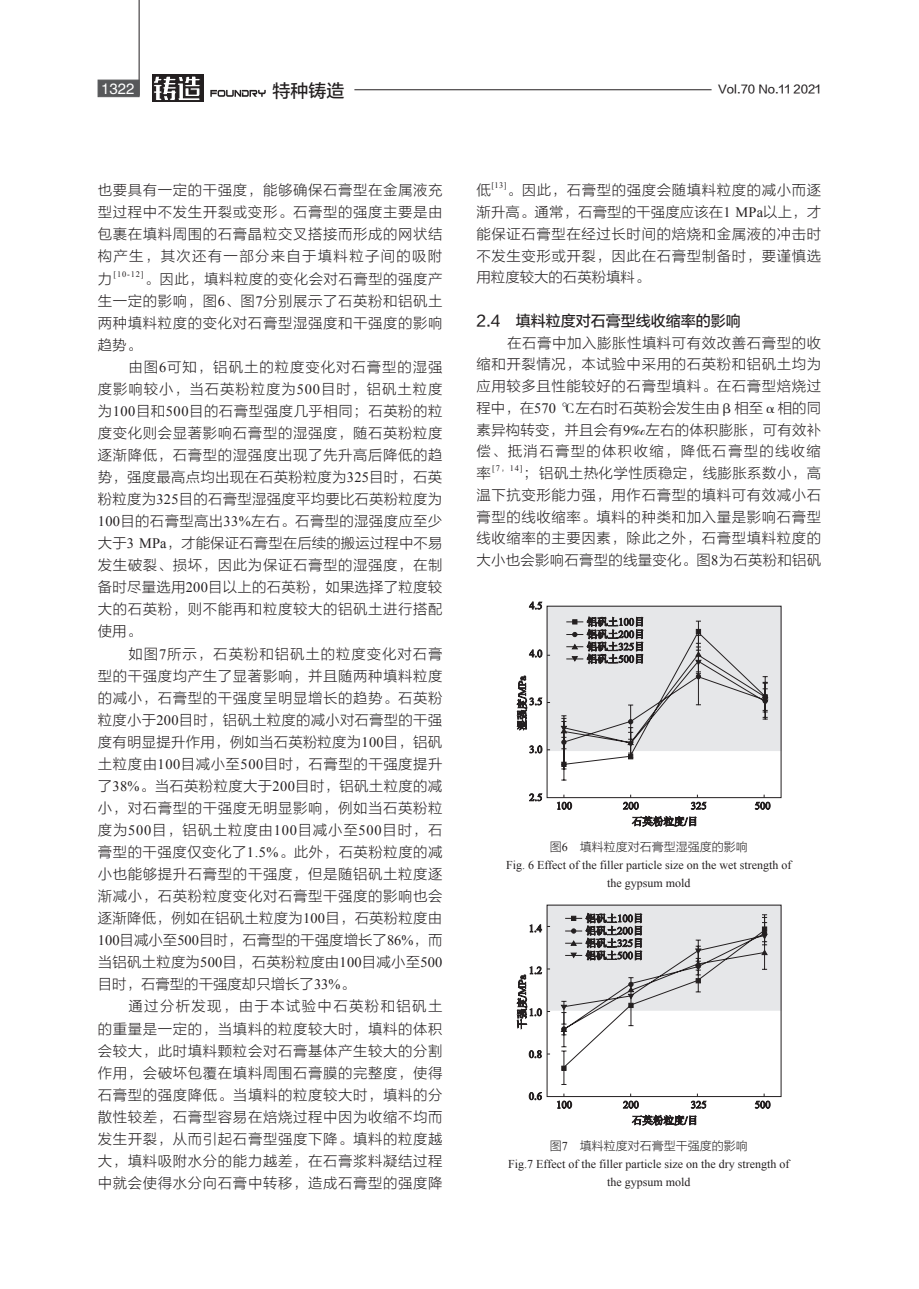
<style>
.page{position:relative;width:919px;height:1289px;background:#fff}
.page>*{position:absolute;margin:0;border:0;box-sizing:border-box;transform-origin:0 0}
.t1{font:18px "FZLTZHUNHJW GB1 0";color:#231f20}
.t2{font:15px "FZLTZHUNHJW GB1 0";color:#231f20}
.t3{font:15px "FZHTJW GB1 0";color:#fff}
.t4{font:14.4px/21.8px "FZLTKHK GBK1 0";letter-spacing:.04em;color:#231f20;text-align:justify}
.t5{font:14.4px "FZLTKHK GBK1 0";letter-spacing:.015em;color:#231f20}
.t6{font:14.4px "FZLTKHK GBK1 0";letter-spacing:.065em;color:#231f20}
.t7{font:14.4px "FZLTKHK GBK1 0";letter-spacing:.005em;color:#231f20}
.t8{font:14.4px "FZLTKHK GBK1 0";letter-spacing:.01em;color:#231f20}
.t9{font:14.4px "FZLTKHK GBK1 0";letter-spacing:.06em;color:#231f20}
.t10{font:14.4px "FZLTKHK GBK1 0";letter-spacing:.095em;color:#231f20}
.t11{font:14.4px "FZLTKHK GBK1 0";color:#231f20}
.t12{font:12px/18px "Times New Roman";color:#231f20;text-align:center}
.t13{font:11.25px "FZLTZHUNHJW GB1 0";color:#231f20}
.t14{font:8.4px "Times New Roman";letter-spacing:.095em;color:#231f20}
.s1{font-family:"Times New Roman"}
.s2{font-family:"FZSSJW GB1 0"}
.s3{font-family:"FZLTKHK GBK1 0"}
</style>
<div class="page">
<hr style="left:139px;top:0;width:1px;height:96px;background:#231f20">
<hr style="left:354px;top:89px;width:357px;height:1px;background:#231f20">
<div style="left:98px;top:80px;width:41px;height:17px;background:#57585a"></div>
<svg style="left:210px;top:90px;width:56px;height:7px"></svg>
<div style="left:152px;top:75px;width:52px;height:27px;background:#231f20"></div>
<svg style="left:153px;top:76px;width:47px;height:24px"></svg>
<div style="left:546px;top:605px;width:235px;height:146px;background:#e6e7e9"></div>
<div style="left:546px;top:605px;width:235px;height:193px;border:1px solid #231f20"></div>
<svg style="left:755px;top:794px;width:15px;height:15px"></svg>
<svg style="left:623px;top:794px;width:83px;height:32px"></svg>
<svg style="left:557px;top:794px;width:14px;height:15px"></svg>
<svg style="left:517px;top:602px;width:33px;height:199px"></svg>
<hr style="left:563px;top:721px;width:1px;height:59px;background:#231f20">
<svg style="left:560px;top:616px;width:209px;height:153px"></svg>
<div style="left:546px;top:904px;width:235px;height:106px;background:#e6e7e9"></div>
<svg style="left:755px;top:1093px;width:15px;height:15px"></svg>
<svg style="left:623px;top:1093px;width:83px;height:32px"></svg>
<svg style="left:557px;top:1093px;width:14px;height:15px"></svg>
<svg style="left:517px;top:924px;width:24px;height:175px"></svg>
<hr style="left:563px;top:1051px;width:1px;height:33px;background:#231f20">
<svg style="left:560px;top:905px;width:208px;height:165px"></svg>
<p class="t3" style="left:101px;top:80px;width:35px">1322</p>
<p class="t1" style="left:272px;top:81px;width:73px">特种铸造</p>
<p class="t13" style="left:718px;top:83px;width:104px">Vol.70 No.11 2021</p>
<p class="t4" style="left:98px;top:180px;width:346px">也要具有一定的干强度，能够确保石膏型在金属液充型过程中不发生开裂或变形。石膏型的强度主要是由包裹在填料周围的石膏晶粒交叉搭接而形成的网状结构产生，其次还有一部分来自于填料粒子间的吸附力</p>
<p class="t14" style="left:114px;top:268px;width:32px">[10-12]</p>
<p class="t4" style="left:144px;top:268px;width:299px">。因此，填料粒度的变化会对石膏型的强度产</p>
<p class="t4" style="left:98px;top:290px;width:346px">生一定的影响，图<span class="s1">6</span>、图<span class="s1">7</span>分别展示了石英粉和铝矾土</p>
<p class="t4" style="left:98px;top:312px;width:346px">两种填料粒度的变化对石膏型湿强度和干强度的影响</p>
<p class="t4" style="left:98px;top:334px;width:45px">趋势。</p>
<p class="t6" style="left:128px;top:359px;width:315px">由图<span class="s1">6</span>可知，铝矾土的粒度变化对石膏型的湿强</p>
<p class="t9" style="left:98px;top:381px;width:346px">度影响较小，当石英粉粒度为<span class="s1">500</span>目时，铝矾土粒度</p>
<p class="t4" style="left:98px;top:400px;width:346px">为<span class="s1">100</span>目和<span class="s1">500</span>目的石膏型强度几乎相同；石英粉的粒</p>
<p class="t4" style="left:98px;top:422px;width:346px">度变化则会显著影响石膏型的湿强度，随石英粉粒度</p>
<p class="t4" style="left:98px;top:444px;width:346px">逐渐降低，石膏型的湿强度出现了先升高后降低的趋</p>
<p class="t5" style="left:98px;top:469px;width:346px">势，强度最高点均出现在石英粉粒度为<span class="s1">325</span>目时，石英</p>
<p class="t5" style="left:98px;top:491px;width:346px">粉粒度为<span class="s1">325</span>目的石膏型湿强度平均要比石英粉粒度为</p>
<p class="t4" style="left:98px;top:510px;width:346px"><span class="s1">100</span>目的石膏型高出<span class="s1">33%</span>左右。石膏型的湿强度应至少</p>
<p class="t8" style="left:98px;top:535px;width:346px">大于<span class="s1">3 MPa</span>，才能保证石膏型在后续的搬运过程中不易</p>
<p class="t4" style="left:98px;top:555px;width:346px">发生破裂、损坏，因此为保证石膏型的湿强度，在制</p>
<p class="t5" style="left:98px;top:579px;width:346px">备时尽量选用<span class="s1">200</span>目以上的石英粉，如果选择了粒度较</p>
<p class="t4" style="left:98px;top:599px;width:346px">大的石英粉，则不能再和粒度较大的铝矾土进行搭配</p>
<p class="t4" style="left:98px;top:621px;width:45px">使用。</p>
<p class="t6" style="left:128px;top:645px;width:315px">如图<span class="s1">7</span>所示，石英粉和铝矾土的粒度变化对石膏</p>
<p class="t4" style="left:98px;top:665px;width:346px">型的干强度均产生了显著影响，并且随两种填料粒度</p>
<p class="t4" style="left:98px;top:687px;width:346px">的减小，石膏型的干强度呈明显增长的趋势。石英粉</p>
<p class="t5" style="left:98px;top:712px;width:346px">粒度小于<span class="s1">200</span>目时，铝矾土粒度的减小对石膏型的干强</p>
<p class="t5" style="left:98px;top:734px;width:346px">度有明显提升作用，例如当石英粉粒度为<span class="s1">100</span>目，铝矾</p>
<p class="t4" style="left:98px;top:753px;width:346px">土粒度由<span class="s1">100</span>目减小至<span class="s1">500</span>目时，石膏型的干强度提升</p>
<p class="t4" style="left:98px;top:775px;width:346px">了<span class="s1">38%</span>。当石英粉粒度大于<span class="s1">200</span>目时，铝矾土粒度的减</p>
<p class="t4" style="left:98px;top:797px;width:346px">小，对石膏型的干强度无明显影响，例如当石英粉粒</p>
<p class="t4" style="left:98px;top:819px;width:346px">度为<span class="s1">500</span>目，铝矾土粒度由<span class="s1">100</span>目减小至<span class="s1">500</span>目时，石</p>
<p class="t4" style="left:98px;top:841px;width:346px">膏型的干强度仅变化了<span class="s1">1.5%</span>。此外，石英粉粒度的减</p>
<p class="t4" style="left:98px;top:863px;width:346px">小也能够提升石膏型的干强度，但是随铝矾土粒度逐</p>
<p class="t4" style="left:98px;top:885px;width:346px">渐减小，石英粉粒度变化对石膏型干强度的影响也会</p>
<p class="t5" style="left:98px;top:910px;width:346px">逐渐降低，例如在铝矾土粒度为<span class="s1">100</span>目，石英粉粒度由</p>
<p class="t7" style="left:98px;top:932px;width:346px"><span class="s1">100</span>目减小至<span class="s1">500</span>目时，石膏型的干强度增长了<span class="s1">86%</span>，而</p>
<p class="t5" style="left:98px;top:954px;width:346px">当铝矾土粒度为<span class="s1">500</span>目，石英粉粒度由<span class="s1">100</span>目减小至<span class="s1">500</span></p>
<p class="t11" style="left:98px;top:976px;width:258px">目时，石膏型的干强度却只增长了<span class="s1">33%</span>。</p>
<p class="t10" style="left:128px;top:998px;width:315px">通过分析发现，由于本试验中石英粉和铝矾土</p>
<p class="t4" style="left:98px;top:1018px;width:346px">的重量是一定的，当填料的粒度较大时，填料的体积</p>
<p class="t4" style="left:98px;top:1040px;width:346px">会较大，此时填料颗粒会对石膏基体产生较大的分割</p>
<p class="t4" style="left:98px;top:1062px;width:346px">作用，会破坏包覆在填料周围石膏膜的完整度，使得</p>
<p class="t4" style="left:98px;top:1084px;width:346px">石膏型的强度降低。当填料的粒度较大时，填料的分</p>
<p class="t4" style="left:98px;top:1106px;width:346px">散性较差，石膏型容易在焙烧过程中因为收缩不均而</p>
<p class="t4" style="left:98px;top:1128px;width:346px">发生开裂，从而引起石膏型强度下降。填料的粒度越</p>
<p class="t4" style="left:98px;top:1150px;width:346px">大，填料吸附水分的能力越差，在石膏浆料凝结过程</p>
<p class="t4" style="left:98px;top:1172px;width:346px">中就会使得水分向石膏中转移，造成石膏型的强度降</p>
<p class="t4" style="left:476px;top:180px;width:16px">低</p>
<p class="t14" style="left:491px;top:180px;width:17px">[13]</p>
<p class="t4" style="left:476px;top:180px;width:346px;text-indent:30px">。因此，石膏型的强度会随填料粒度的减小而逐渐升高。通常，石膏型的干强度应该在<span class="s1">1 MPa</span>以上，才能保证石膏型在经过长时间的焙烧和金属液的冲击时不发生变形或开裂，因此在石膏型制备时，要谨慎选用粒度较大的石英粉填料。</p>
<p class="t2" style="left:476px;top:313px;width:266px">2.4　填料粒度对石膏型线收缩率的影响</p>
<p class="t4" style="left:476px;top:332px;width:346px;text-indent:31px">在石膏中加入膨胀性填料可有效改善石膏型的收缩和开裂情况，本试验中采用的石英粉和铝矾土均为应用较多且性能较好的石膏型填料。在石膏型焙烧过程中，在<span class="s1">570</span> <span class="s2">℃</span>左右时石英粉会发生由<span class="s2">β</span>相至<span class="s2">α</span>相的同素异构转变，并且会有<span class="s1">9</span><span class="s2">‰</span>左右的体积膨胀，可有效补偿、抵消石膏型的体积收缩，降低石膏型的线收缩率</p>
<p class="t14" style="left:492px;top:463px;width:32px">[7<span class="s3">，</span>14]</p>
<p class="t4" style="left:476px;top:462px;width:346px;text-indent:47px">；铝矾土热化学性质稳定，线膨胀系数小，高温下抗变形能力强，用作石膏型的填料可有效减小石膏型的线收缩率。填料的种类和加入量是影响石膏型线收缩率的主要因素，除此之外，石膏型填料粒度的大小也会影响石膏型的线量变化。图<span class="s1">8</span>为石英粉和铝矾</p>
<p class="t12" style="left:506px;top:837px;width:287px"><span class="s3">图</span>6<span class="s3">　填料粒度对石膏型湿强度的影响<br></span>Fig. 6 Effect of the filler particle size on the wet strength of the gypsum mold</p>
<p class="t12" style="left:508px;top:1137px;width:283px"><span class="s3">图</span>7<span class="s3">　填料粒度对石膏型干强度的影响<br></span>Fig.7 Effect of the filler particle size on the dry strength of the gypsum mold</p>
</div>
